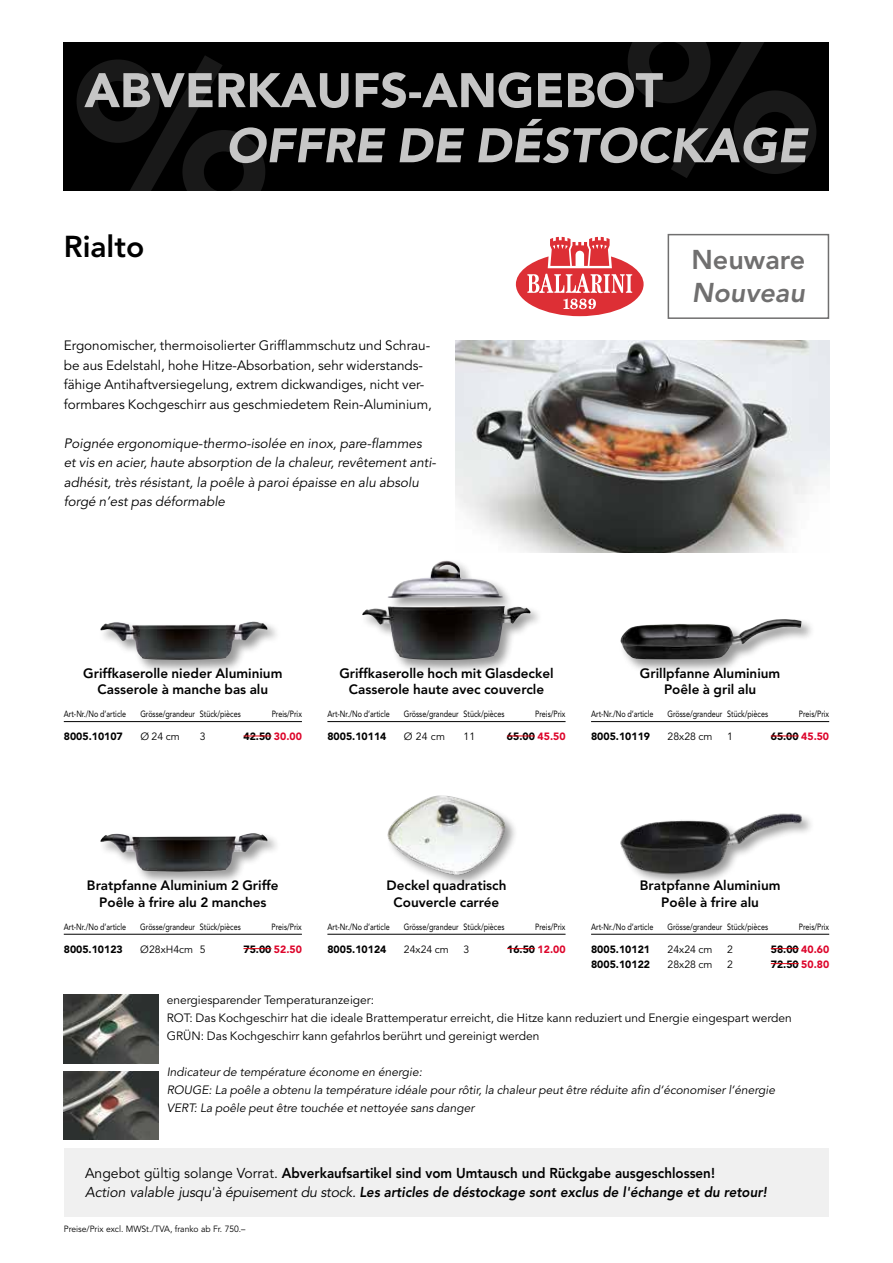
<style>
.page{position:relative;width:893px;height:1263px;background:#fff}
.page>*{position:absolute;margin:0;border:0;box-sizing:border-box;transform-origin:0 0}
.t1{font:800 30px "Avenir LT Std";color:#000}
.t2{font:800 27px "Avenir LT Std";color:#706f6f}
.t3{font:italic 800 27px "Avenir LT Std";color:#706f6f}
.t4{font:800 14.25px/19.5px "Avenir LT Std";color:#000;scale:.94 1}
.t5{font:800 13.5px/16.5px "Avenir LT Std";color:#000;text-align:center}
.t6{font:13.5px/19.5px "Avenir LT Std";color:#000}
.t7{font:italic 13.5px/19.5px "Avenir LT Std";color:#000}
.t8{font:12px/18px "Avenir LT Std";color:#000}
.t9{font:italic 12px/18px "Avenir LT Std";color:#000}
.t10{font:900 10.5px "Avenir LT Std";color:#000}
.t11{font:10.5px "Avenir LT Std";color:#000}
.t12{font:9px "Avenir LT Std";color:#000;scale:.8 1}
.t13{font:9px "Avenir LT Std";color:#000;scale:.95 1}
.s1{color:#dd052b}
.s2{font-weight:400}
.s3{font-weight:400;font-style:italic}
.s4{font-style:italic}
</style>
<div class="page">
<div style="left:64px;top:43px;width:765px;height:148px;background:#000"></div>
<svg style="left:77px;top:42px;width:739px;height:149px"></svg>
<div style="left:64px;top:1148px;width:765px;height:68px;background:#f0f0f0"></div>
<div style="left:361px;top:559px;width:183px;height:115px;background:#000;opacity:.4"></div>
<img style="left:362px;top:561px;width:168px;height:99px">
<div style="left:619px;top:617px;width:196px;height:57px;background:#000;opacity:.4"></div>
<img style="left:620px;top:619px;width:182px;height:40px">
<div style="left:99px;top:619px;width:182px;height:55px;background:#000;opacity:.4"></div>
<img style="left:100px;top:621px;width:168px;height:39px">
<div style="left:99px;top:831px;width:182px;height:55px;background:#000;opacity:.4"></div>
<img style="left:100px;top:833px;width:168px;height:39px">
<div style="left:386px;top:794px;width:133px;height:93px;background:#000;opacity:.4"></div>
<img style="left:386px;top:794px;width:122px;height:85px">
<div style="left:620px;top:812px;width:195px;height:74px;background:#000;opacity:.4"></div>
<img style="left:620px;top:812px;width:185px;height:68px">
<hr style="left:591px;top:934px;width:238px;height:1px;background:#000">
<svg style="left:771px;top:948px;width:28px;height:1px"></svg>
<svg style="left:771px;top:963px;width:28px;height:1px"></svg>
<img style="left:455px;top:340px;width:374px;height:213px">
<div style="left:668px;top:234px;width:161px;height:85px;border:2px solid #706f6f"></div>
<hr style="left:327px;top:721px;width:239px;height:1px;background:#000">
<svg style="left:507px;top:736px;width:28px;height:1px"></svg>
<hr style="left:591px;top:721px;width:238px;height:1px;background:#000">
<svg style="left:771px;top:736px;width:28px;height:1px"></svg>
<svg style="left:515px;top:236px;width:129px;height:81px"></svg>
<hr style="left:64px;top:721px;width:238px;height:1px;background:#000">
<svg style="left:243px;top:736px;width:28px;height:1px"></svg>
<hr style="left:64px;top:934px;width:238px;height:1px;background:#000">
<svg style="left:243px;top:948px;width:28px;height:1px"></svg>
<hr style="left:327px;top:934px;width:239px;height:1px;background:#000">
<svg style="left:507px;top:948px;width:28px;height:1px"></svg>
<img style="left:64px;top:994px;width:95px;height:69px">
<img style="left:64px;top:1071px;width:95px;height:69px">
<h1 class="t1" style="left:64px;top:228px;width:82px">Rialto</h1>
<p class="t6" style="left:64px;top:336px;width:370px">Ergonomischer, thermoisolierter Grifflammschutz und Schrau&shy;be aus Edelstahl, hohe Hitze-Absorbation, sehr widerstands&shy;fähige Antihaftversiegelung, extrem dickwandiges, nicht ver&shy;formbares Kochgeschirr aus geschmiedetem Rein-Aluminium,</p>
<h3 class="t7" style="left:64px;top:434px;width:374px">Poignée ergonomique-thermo-isolée en inox, pare-flammes et vis en acier, haute absorption de la chaleur, revêtement anti&shy;adhésit, très résistant, la poêle à paroi épaisse en alu absolu forgé n’est pas déformable</h3>
<h2 class="t2" style="left:691px;top:243px;width:115px">Neuware</h2>
<h2 class="t3" style="left:692px;top:276px;width:114px">Nouveau</h2>
<h3 class="t5" style="left:83px;top:665px;width:201px">Griffkaserolle nieder Aluminium<br>Casserole à manche bas alu</h3>
<p class="t12" style="left:64px;top:709px;width:79px">Art-Nr./No d’article</p>
<p class="t12" style="left:140px;top:709px;width:127px">Grösse/grandeur Stück/pièces</p>
<p class="t12" style="left:272px;top:709px;width:39px">Preis/Prix</p>
<p class="t10" style="left:64px;top:730px;width:61px">8005.10107</p>
<p class="t11" style="left:140px;top:731px;width:41px">Ø 24 cm</p>
<p class="t11" style="left:200px;top:731px;width:7px">3</p>
<p class="t10" style="left:243px;top:730px;width:60px">42.50 <span class="s1">30.00</span></p>
<h3 class="t5" style="left:339px;top:665px;width:216px">Griffkaserolle hoch mit Glasdeckel<br>Casserole haute avec couvercle</h3>
<h3 class="t5" style="left:640px;top:665px;width:142px">Grillpfanne Aluminium<br>Poêle à gril alu</h3>
<p class="t12" style="left:327px;top:709px;width:79px">Art-Nr./No d’article</p>
<p class="t12" style="left:404px;top:709px;width:127px">Grösse/grandeur Stück/pièces</p>
<p class="t12" style="left:535px;top:709px;width:39px">Preis/Prix</p>
<p class="t10" style="left:327px;top:730px;width:61px">8005.10114</p>
<p class="t11" style="left:404px;top:731px;width:43px">Ø 24 cm</p>
<p class="t11" style="left:463px;top:731px;width:13px">11</p>
<p class="t10" style="left:507px;top:730px;width:60px">65.00 <span class="s1">45.50</span></p>
<p class="t12" style="left:591px;top:709px;width:79px">Art-Nr./No d’article</p>
<p class="t12" style="left:668px;top:709px;width:127px">Grösse/grandeur Stück/pièces</p>
<p class="t12" style="left:799px;top:709px;width:39px">Preis/Prix</p>
<p class="t10" style="left:591px;top:730px;width:61px">8005.10119</p>
<p class="t11" style="left:668px;top:731px;width:46px">28x28 cm</p>
<p class="t11" style="left:727px;top:731px;width:7px">1</p>
<p class="t10" style="left:771px;top:730px;width:60px">65.00 <span class="s1">45.50</span></p>
<h3 class="t5" style="left:87px;top:877px;width:193px">Bratpfanne Aluminium 2 Griffe<br>Poêle à frire alu 2 manches</h3>
<h3 class="t5" style="left:386px;top:877px;width:121px">Deckel quadratisch<br>Couvercle carrée</h3>
<p class="t12" style="left:64px;top:921px;width:79px">Art-Nr./No d’article</p>
<p class="t12" style="left:140px;top:921px;width:127px">Grösse/grandeur Stück/pièces</p>
<p class="t12" style="left:272px;top:921px;width:39px">Preis/Prix</p>
<p class="t10" style="left:64px;top:943px;width:61px">8005.10123</p>
<p class="t11" style="left:140px;top:943px;width:67px">Ø28xH4cm 5</p>
<p class="t10" style="left:243px;top:943px;width:60px">75.00 <span class="s1">52.50</span></p>
<p class="t12" style="left:327px;top:921px;width:79px">Art-Nr./No d’article</p>
<p class="t12" style="left:404px;top:921px;width:127px">Grösse/grandeur Stück/pièces</p>
<p class="t12" style="left:535px;top:921px;width:39px">Preis/Prix</p>
<p class="t10" style="left:327px;top:943px;width:61px">8005.10124</p>
<p class="t11" style="left:404px;top:943px;width:46px">24x24 cm</p>
<p class="t11" style="left:463px;top:943px;width:7px">3</p>
<p class="t10" style="left:507px;top:943px;width:60px">16.50 <span class="s1">12.00</span></p>
<h3 class="t5" style="left:640px;top:877px;width:142px">Bratpfanne Aluminium<br>Poêle à frire alu</h3>
<p class="t12" style="left:591px;top:921px;width:79px">Art-Nr./No d’article</p>
<p class="t12" style="left:668px;top:921px;width:127px">Grösse/grandeur Stück/pièces</p>
<p class="t12" style="left:799px;top:921px;width:39px">Preis/Prix</p>
<p class="t10" style="left:591px;top:943px;width:61px">8005.10121</p>
<p class="t11" style="left:668px;top:943px;width:46px">24x24 cm</p>
<p class="t11" style="left:727px;top:943px;width:7px">2</p>
<p class="t10" style="left:771px;top:943px;width:60px">58.00 <span class="s1">40.60</span></p>
<p class="t10" style="left:591px;top:958px;width:61px">8005.10122</p>
<p class="t11" style="left:668px;top:958px;width:46px">28x28 cm</p>
<p class="t11" style="left:727px;top:958px;width:7px">2</p>
<p class="t10" style="left:771px;top:958px;width:60px">72.50 <span class="s1">50.80</span></p>
<h3 class="t8" style="left:167px;top:991px;width:627px">energiesparender Temperaturanzeiger:<br>ROT: Das Kochgeschirr hat die ideale Brattemperatur erreicht, die Hitze kann reduziert und Energie eingespart werden<br>GRÜN: Das Kochgeschirr kann gefahrlos berührt und gereinigt werden</h3>
<h3 class="t9" style="left:167px;top:1063px;width:610px">Indicateur de température économe en énergie:<br>ROUGE: La poêle a obtenu la température idéale pour rôtir, la chaleur peut être réduite afin d‘économiser l‘énergie<br>VERT: La poêle peut être touchée et nettoyée sans danger</h3>
<h3 class="t4" style="left:85px;top:1163px;width:727px"><span class="s2">Angebot gültig solange Vorrat.</span> Abverkaufsartikel sind vom Umtausch und Rückgabe ausgeschlossen!<br><span class="s3">Action valable jusqu'à épuisement du stock.</span> <span class="s4">Les articles de déstockage sont exclus de l'échange et du retour!</span></h3>
<p class="t13" style="left:64px;top:1223px;width:193px">Preise/Prix excl. MWSt./TVA, franko ab Fr. 750.–</p>
</div>
